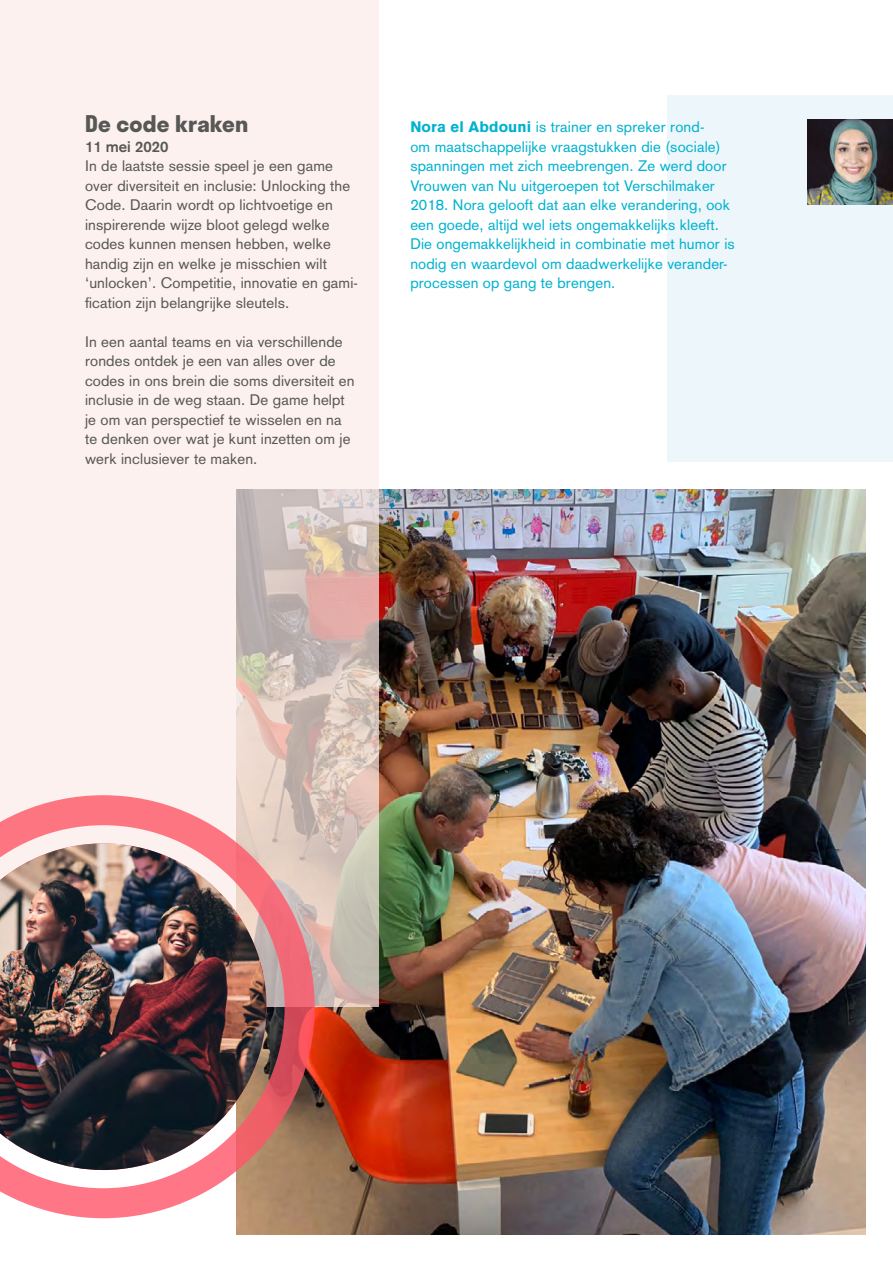
<style>
.page{position:relative;width:893px;height:1263px;background:#fff}
.page>*{position:absolute;margin:0;border:0;box-sizing:border-box;transform-origin:0 0}
.t1{font:700 22.5px "Stratos";letter-spacing:.01em;color:#575756}
.t2{font:15px/19.5px "Akzidenz Grotesk";letter-spacing:.01em;color:#575756}
.t3{font:15px/19.5px "Akzidenz Grotesk";letter-spacing:.01em;color:#00b2d0}
.t4{font:700 15px "Akzidenz Grotesk";color:#575756}
.s1{font-weight:900}
</style>
<div class="page">
<div style="left:668px;top:96px;width:225px;height:366px;background:#edf6fa"></div>
<img style="left:236px;top:489px;width:629px;height:745px">
<svg style="left:0;top:0;width:379px;height:1007px;background:#f4e7e3"></svg>
<img style="left:808px;top:119px;width:85px;height:85px">
<img style="left:0;top:795px;width:315px;height:423px">
<p class="t1" style="left:85px;top:106px;width:165px">De code kraken</p>
<p class="t4" style="left:85px;top:137px;width:85px">11 mei 2020</p>
<p class="t2" style="left:85px;top:156px;width:274px">In de laatste sessie speel je een game over diversiteit en inclusie: Unlocking the Code. Daarin wordt op lichtvoetige en inspirerende wijze bloot gelegd welke codes kunnen mensen hebben, welke handig zijn en welke je misschien wilt ‘unlocken’. Competitie, innovatie en gami&shy;fication zijn belangrijke sleutels.</p>
<p class="t2" style="left:85px;top:331px;width:271px">In een aantal teams en via verschillende rondes ontdek je een van alles over de codes in ons brein die soms diversiteit en inclusie in de weg staan. De game helpt je om van perspectief te wisselen en na te denken over wat je kunt inzetten om je werk inclusiever te maken.</p>
<p class="t3" style="left:410px;top:117px;width:326px"><span class="s1">Nora el Abdouni</span> is trainer en spreker rond-<br>om maatschappelijke vraagstukken die (sociale) spanningen met zich meebrengen. Ze werd door Vrouwen van Nu uitgeroepen tot Verschilmaker 2018. Nora gelooft dat aan elke verandering, ook een goede, altijd wel iets ongemakkelijks kleeft.<br>Die ongemakkelijkheid in combinatie met humor is nodig en waardevol om daadwerkelijke verander&shy;processen op gang te brengen.</p>
</div>
